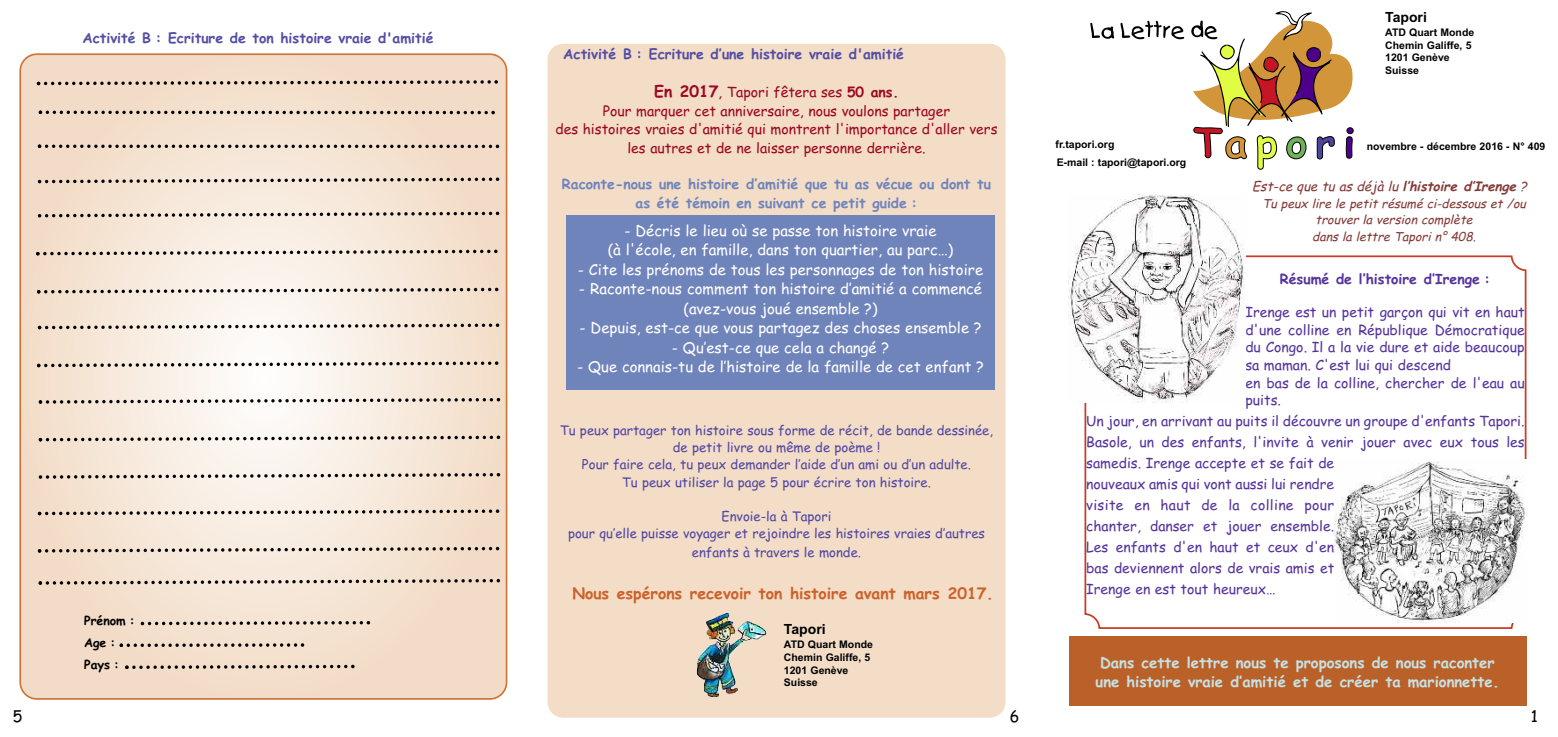
<style>
.page{position:relative;width:1558px;height:737px;background:#fff}
.page>*{position:absolute;margin:0;border:0;box-sizing:border-box;transform-origin:0 0}
.t1{font:700 15.75px "Comic Sans MS";color:#cc622b}
.t2{font:15.75px "Comic Sans MS";color:#000}
.t3{font:14.88px/19.5px "Comic Sans MS";color:#fff;text-align:center}
.t4{font:700 14.88px/19.2px "Comic Sans MS";color:#c6e1e4;text-align:center}
.t5{font:14px/21px "Comic Sans MS";color:#55349d}
.t6{font:14px/18.6px "Comic Sans MS";color:#9d0821;text-align:center}
.t7{font:700 14px "Comic Sans MS";color:#544ea5}
.t8{font:700 14px/18px "Comic Sans MS";color:#7084bc;text-align:center}
.t9{font:700 14px "Comic Sans MS";color:#55349d}
.t10{font:700 14px "Arial";color:#000}
.t11{font:13.12px/17.2px "Comic Sans MS";color:#5248a3;text-align:center}
.t12{font:italic 13.12px "Comic Sans MS";color:#833b38}
.t13{font:italic 12.25px/16.6px "Comic Sans MS";color:#833b38;text-align:center}
.t14{font:700 12.25px/21.9px "Comic Sans MS";color:#000}
.t15{font:700 10.5px/12.6px "Arial";color:#000}
.s1{font-weight:700;font-size:15.75px}
.s2{font-weight:700}
</style>
<div class="page">
<svg style="left:1084px;top:255px;width:442px;height:374px"></svg>
<img style="left:1068px;top:194px;width:177px;height:208px">
<div style="left:1068px;top:636px;width:458px;height:69px;background:#ba612a"></div>
<img style="left:1334px;top:459px;width:192px;height:164px">
<div style="left:547px;top:44px;width:458px;height:673px;background:#f3ddc7;border-radius:16px"></div>
<svg style="left:19px;top:53px;width:488px;height:646px;background:#f4e3d2"></svg>
<svg style="left:139px;top:619px;width:231px;height:8px;background:#cdbeaf"></svg>
<svg style="left:120px;top:643px;width:184px;height:4px"></svg>
<svg style="left:123px;top:663px;width:231px;height:7px;background:#c6b5a5"></svg>
<svg style="left:35px;top:286px;width:463px;height:9px;background:#d4c9bf"></svg>
<svg style="left:34px;top:248px;width:463px;height:9px;background:#d3c7bb"></svg>
<svg style="left:36px;top:210px;width:463px;height:9px;background:#d3c5b8"></svg>
<svg style="left:36px;top:176px;width:463px;height:9px;background:#d2c3b4"></svg>
<svg style="left:36px;top:322px;width:463px;height:9px"></svg>
<svg style="left:35px;top:360px;width:463px;height:9px"></svg>
<svg style="left:37px;top:396px;width:463px;height:9px"></svg>
<svg style="left:37px;top:434px;width:463px;height:9px"></svg>
<svg style="left:37px;top:471px;width:463px;height:9px;background:#d4c9be"></svg>
<svg style="left:36px;top:507px;width:463px;height:10px;background:#d7cabd"></svg>
<svg style="left:36px;top:545px;width:463px;height:9px;background:#d2c4b7"></svg>
<img style="left:696px;top:612px;width:70px;height:85px">
<svg style="left:38px;top:144px;width:461px;height:4px;background:#a6998c"></svg>
<svg style="left:37px;top:109px;width:458px;height:7px;background:#c6b5a5"></svg>
<svg style="left:35px;top:78px;width:463px;height:9px;background:#d0bdac"></svg>
<svg style="left:37px;top:577px;width:463px;height:9px;background:#d1c2b3"></svg>
<div style="left:566px;top:215px;width:428px;height:175px;background:#7084bc"></div>
<svg style="left:1090px;top:23px;width:24px;height:16px"></svg>
<svg style="left:1120px;top:11px;width:233px;height:159px"></svg>
<p class="t7" style="left:82px;top:30px;width:352px">Activité B : Ecriture de ton histoire vraie d'amitié</p>
<p class="t7" style="left:563px;top:46px;width:342px">Activité B : Ecriture d’une histoire vraie d'amitié</p>
<p class="t6" style="left:555px;top:83px;width:443px"><span class="s1">En 2017</span>, Tapori fêtera ses <span class="s2">50 ans.<br></span>Pour marquer cet anniversaire, nous voulons partager<br>des histoires vraies d'amitié qui montrent l'importance d'aller vers les autres et de ne laisser personne derrière.</p>
<p class="t8" style="left:562px;top:176px;width:430px">Raconte-nous une histoire d’amitié que tu as vécue ou dont tu as été témoin en suivant ce petit guide :</p>
<p class="t3" style="left:608px;top:221px;width:347px">- Décris le lieu où se passe ton histoire vraie<br>(à l'école, en famille, dans ton quartier, au parc…)</p>
<p class="t3" style="left:578px;top:260px;width:407px">- Cite les prénoms de tous les personnages de ton histoire</p>
<p class="t3" style="left:579px;top:279px;width:405px">- Raconte-nous comment ton histoire d’amitié a commencé (avez-vous joué ensemble ?)</p>
<p class="t3" style="left:579px;top:318px;width:403px">- Depuis, est-ce que vous partagez des choses ensemble ?</p>
<p class="t3" style="left:672px;top:338px;width:219px">- Qu’est-ce que cela a changé ?</p>
<p class="t3" style="left:577px;top:357px;width:408px">- Que connais-tu de l’histoire de la famille de cet enfant ?</p>
<p class="t11" style="left:560px;top:422px;width:435px">Tu peux partager ton histoire sous forme de récit, de bande dessinée, de petit livre ou même de poème !<br>Pour faire cela, tu peux demander l’aide d’un ami ou d’un adulte.<br>Tu peux utiliser la page 5 pour écrire ton histoire.</p>
<p class="t11" style="left:568px;top:508px;width:418px">Envoie-la à Tapori<br>pour qu’elle puisse voyager et rejoindre les histoires vraies d’autres</p>
<p class="t11" style="left:692px;top:543px;width:171px">enfants à travers le monde.</p>
<p class="t1" style="left:572px;top:584px;width:422px">Nous espérons recevoir ton histoire avant mars 2017.</p>
<p class="t14" style="left:84px;top:610px;width:52px">Prénom :<br>Age :<br>Pays :</p>
<p class="t10" style="left:784px;top:621px;width:43px">Tapori</p>
<p class="t15" style="left:784px;top:638px;width:91px">ATD Quart Monde<br>Chemin Galiffe, 5<br>1201 Genève<br>Suisse</p>
<p class="t2" style="left:13px;top:707px;width:11px">5</p>
<p class="t2" style="left:1010px;top:707px;width:11px">6</p>
<p class="t15" style="left:1055px;top:138px;width:60px">fr.tapori.org</p>
<p class="t15" style="left:1056px;top:156px;width:131px">E-mail : tapori@tapori.org</p>
<p class="t10" style="left:1385px;top:9px;width:43px">Tapori</p>
<p class="t15" style="left:1385px;top:26px;width:91px">ATD Quart Monde<br>Chemin Galiffe, 5<br>1201 Genève<br>Suisse</p>
<p class="t15" style="left:1366px;top:140px;width:180px">novembre - décembre 2016 - N° 409</p>
<p class="t12" style="left:1252px;top:179px;width:280px">Est-ce que tu as déjà lu <span class="s2">l’histoire d’Irenge</span> ?</p>
<p class="t13" style="left:1262px;top:195px;width:269px">Tu peux lire le petit résumé ci-dessous et /ou trouver la version complète<br>dans la lettre Tapori n° 408.</p>
<p class="t9" style="left:1280px;top:271px;width:212px">Résumé de l’histoire d’Irenge :</p>
<p class="t5" style="left:1245px;top:304px;width:281px;line-height:17.5px">Irenge est un petit garçon qui vit en haut d'une colline en République Démocratique du Congo. Il a la vie dure et aide beaucoup sa maman. C'est lui qui descend<br>en bas de la colline, chercher de l'eau au puits.</p>
<p class="t5" style="left:1086px;top:411px;width:440px">Un jour, en arrivant au puits il découvre un groupe d'enfants Tapori.<br>Basole, un des enfants, l'invite à venir jouer avec eux tous les samedis. Irenge accepte et se fait de<br>nouveaux amis qui vont aussi lui rendre<br>visite en haut de la colline pour<br>chanter, danser et jouer ensemble.<br>Les enfants d'en haut et ceux d'en<br>bas deviennent alors de vrais amis et<br>Irenge en est tout heureux…</p>
<p class="t4" style="left:1095px;top:653px;width:405px">Dans cette lettre nous te proposons de nous raconter une histoire vraie d’amitié et de créer ta marionnette.</p>
<p class="t2" style="left:1531px;top:707px;width:9px">1</p>
</div>
